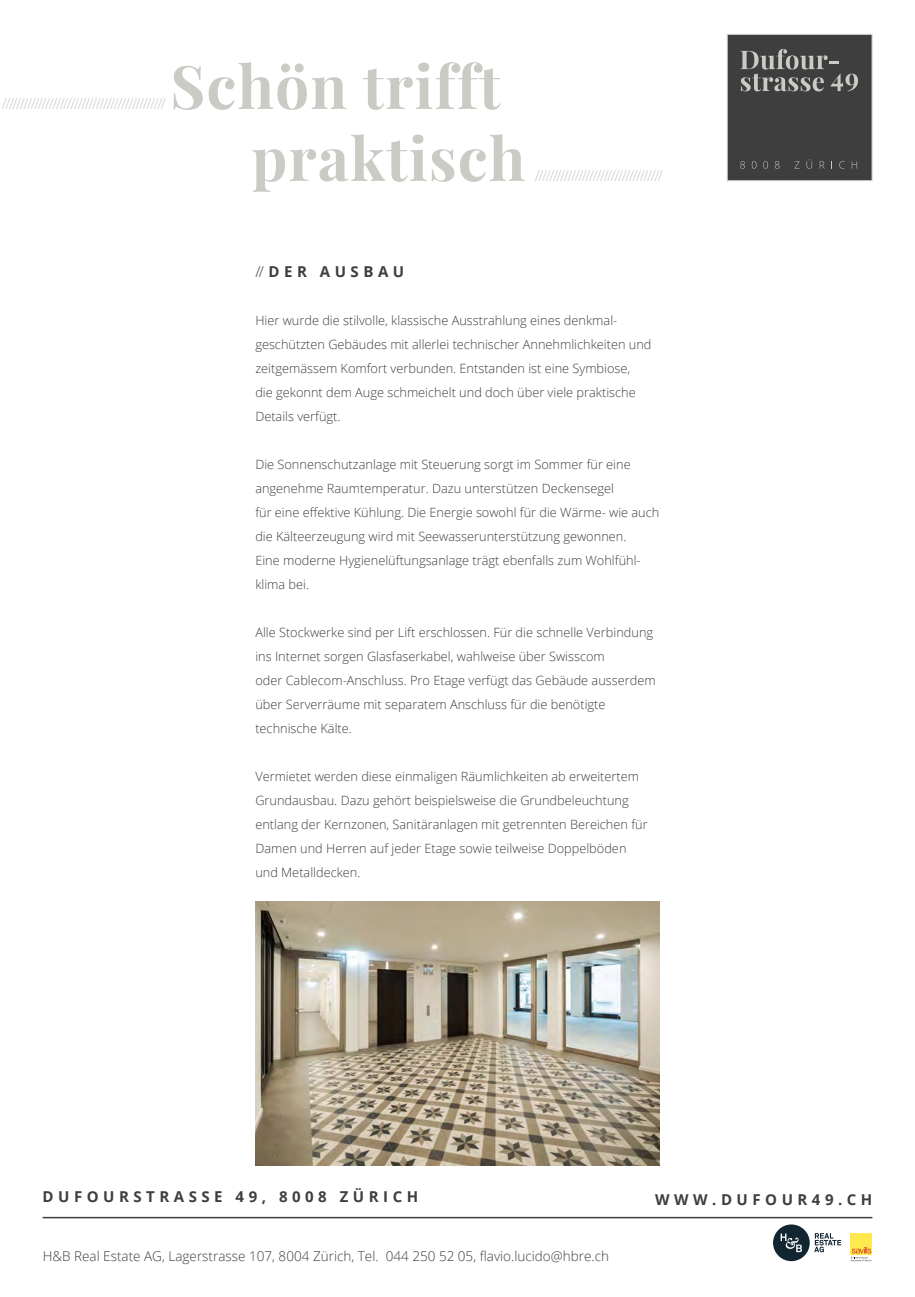
<style>
.page{position:relative;width:915px;height:1297px;background:#fff}
.page>*{position:absolute;margin:0;border:0;box-sizing:border-box;transform-origin:0 0}
.t1{font:700 60px/72px "Playfair Display";letter-spacing:.02em;color:#cbcac4}
.t2{font:300 15px "Open Sans";color:#cbcac4}
.t3{font:700 15px "Open Sans";letter-spacing:.3em;color:#3e3e3f}
.t4{font:300 13.5px "Open Sans";color:#3e3e3f}
.t5{font:300 12.75px/24px "Open Sans";color:#3e3e3f}
.s1{font-weight:300}
</style>
<div class="page">
<hr style="left:43px;top:1217px;width:829px;height:1px;background:#3e3e3f">
<div style="left:726px;top:34px;width:146px;height:147px;background:#3e3e3f;border:1px solid #cbcac4"></div>
<svg style="left:740px;top:49px;width:117px;height:42px"></svg>
<svg style="left:740px;top:161px;width:4px;height:8px"></svg>
<svg style="left:751px;top:161px;width:5px;height:8px"></svg>
<svg style="left:763px;top:161px;width:4px;height:8px"></svg>
<svg style="left:774px;top:161px;width:5px;height:8px"></svg>
<svg style="left:794px;top:161px;width:5px;height:8px"></svg>
<svg style="left:806px;top:159px;width:5px;height:10px"></svg>
<svg style="left:819px;top:161px;width:5px;height:8px"></svg>
<svg style="left:839px;top:161px;width:5px;height:8px"></svg>
<svg style="left:851px;top:161px;width:5px;height:8px"></svg>
<svg style="left:773px;top:1224px;width:67px;height:37px"></svg>
<div style="left:850px;top:1233px;width:22px;height:22px;background:#ffe94d"></div>
<svg style="left:850px;top:1247px;width:21px;height:14px"></svg>
<img style="left:255px;top:901px;width:404px;height:264px">
<h1 class="t1" style="left:251px;top:45px;width:275px;text-indent:-81px">Schön trifft praktisch</h1>
<p class="t2" style="left:2px;top:93px;width:166px">/////////////////////////////////////////////</p>
<p class="t2" style="left:534px;top:165px;width:130px">///////////////////////////////////</p>
<p class="t3" style="left:255px;top:261px;width:150px"><span class="s1">//</span>DER AUSBAU</p>
<p class="t5" style="left:255px;top:308px;width:397px">Hier wurde die stilvolle, klassische Ausstrahlung eines denkmal&shy;geschützten Gebäudes mit allerlei technischer Annehmlichkeiten und zeitgemässem Komfort verbunden. Entstanden ist eine Symbiose,<br>die gekonnt dem Auge schmeichelt und doch über viele praktische Details verfügt.</p>
<p class="t5" style="left:255px;top:452px;width:405px">Die Sonnenschutzanlage mit Steuerung sorgt im Sommer für eine angenehme Raumtemperatur. Dazu unterstützen Deckensegel<br>für eine effektive Kühlung. Die Energie sowohl für die Wärme- wie auch die Kälteerzeugung wird mit Seewasserunterstützung gewonnen.<br>Eine moderne Hygienelüftungsanlage trägt ebenfalls zum Wohlfühl&shy;klima bei.</p>
<p class="t5" style="left:255px;top:620px;width:401px">Alle Stockwerke sind per Lift erschlossen. Für die schnelle Verbindung ins Internet sorgen Glasfaserkabel, wahlweise über Swisscom<br>oder Cablecom-Anschluss. Pro Etage verfügt das Gebäude ausserdem über Serverräume mit separatem Anschluss für die benötigte technische Kälte.</p>
<p class="t5" style="left:255px;top:764px;width:393px">Vermietet werden diese einmaligen Räumlichkeiten ab erweitertem Grundausbau. Dazu gehört beispielsweise die Grundbeleuchtung entlang der Kernzonen, Sanitäranlagen mit getrennten Bereichen für Damen und Herren auf jeder Etage sowie teilweise Doppelböden und Metalldecken.</p>
<p class="t3" style="left:43px;top:1186px;width:377px">DUFOURSTRASSE 49, 8008 ZÜRICH</p>
<p class="t3" style="left:655px;top:1189px;width:219px">WWW.DUFOUR49.CH</p>
<p class="t4" style="left:43px;top:1247px;width:567px">H&amp;B Real Estate AG, Lagerstrasse 107, 8004 Zürich, Tel. 044 250 52 05, flavio.lucido@hbre.ch</p>
</div>
